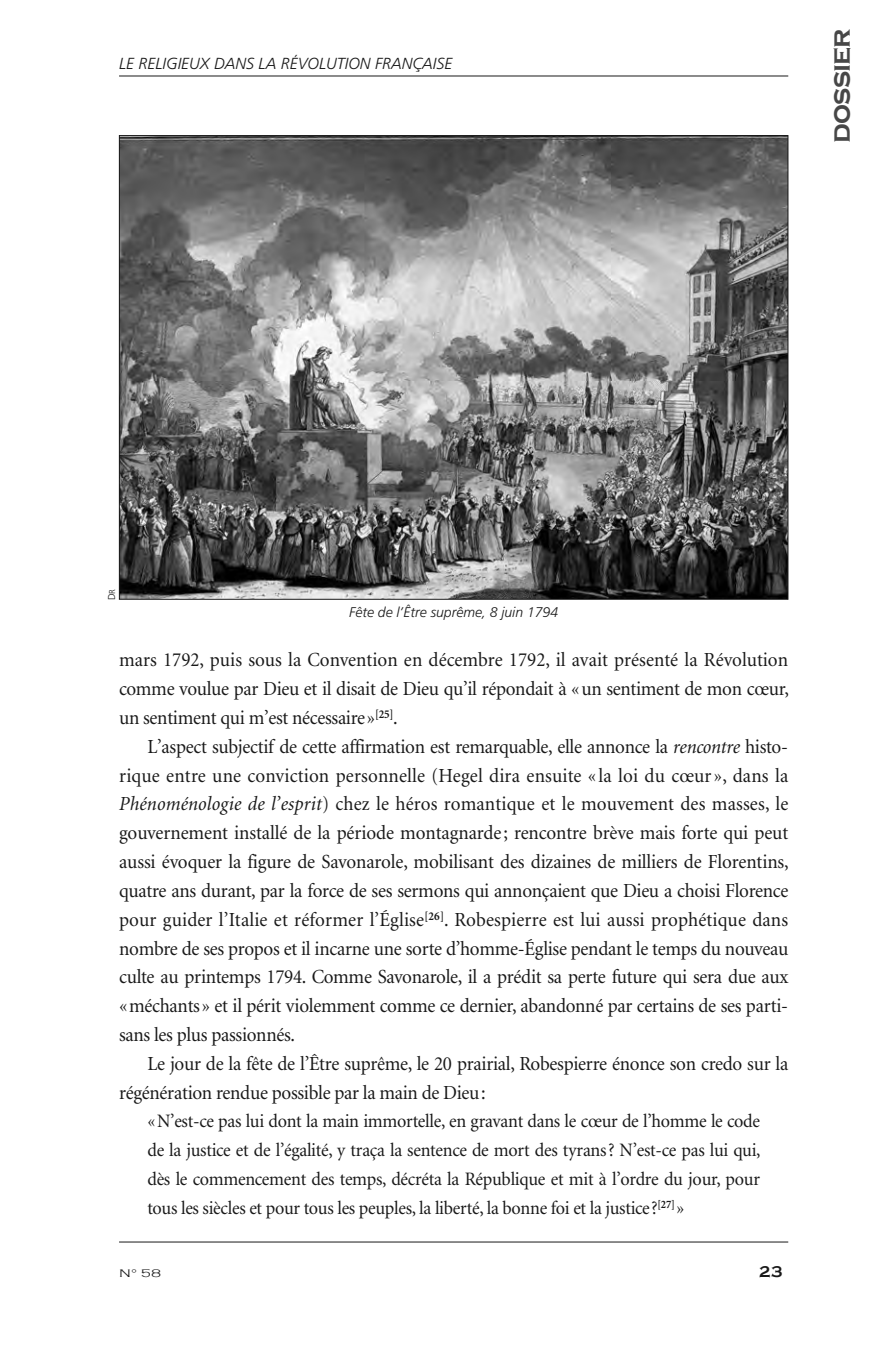
<style>
.page{position:relative;width:879px;height:1361px;background:#fff}
.page>*{position:absolute;margin:0;border:0;box-sizing:border-box;transform-origin:0 0}
.t1{font:700 28px "Copperplate Gothic";letter-spacing:-.03em;color:#474747}
.t2{font:20px/28.8px "Minion";letter-spacing:-.015em;color:#191919;text-align:justify;scale:.95 1}
.t3{font:19px/28.8px "Minion";letter-spacing:-.015em;color:#191919;text-align:justify;scale:.95 1}
.t4{font:italic 300 16px "Frutiger";color:#191919}
.t5{font:700 16px "Copperplate Gothic";color:#191919}
.t6{font:italic 300 14px "Frutiger";color:#191919}
.t7{font:300 11.2px "Copperplate Gothic";color:#191919;scale:1.25 1}
.t8{font:300 10px "Frutiger";color:#191919}
.s1{font-size:8.4px}
.s2{font-style:italic}
</style>
<div class="page">
<hr style="left:119px;top:76px;width:669px;height:1px;background:#191919">
<hr style="left:119px;top:1241px;width:669px;height:1px;background:#191919">
<img style="left:121px;top:137px;width:665px;height:460px">
<p class="t4" style="left:119px;top:57px;width:335px">LE RELIGIEUX DANS LA RÉVOLUTION FRANÇAISE</p>
<h1 class="t1" style="left:825px;top:143px;width:116px;rotate:-90deg">dossier</h1>
<p class="t8" style="left:108px;top:600px;width:13px;rotate:-90deg">D<span class="s1">R</span></p>
<p class="t6" style="left:349px;top:607px;width:210px">Fête de l’Être suprême, 8 juin 1794</p>
<p class="t2" style="left:119px;top:647px;width:706px">mars 1792, puis sous la Convention en décembre 1792, il avait présenté la Révolution comme voulue par Dieu et il disait de Dieu qu’il répondait à «un sentiment de mon cœur, un sentiment qui m’est nécessaire»<sup>[25]</sup>.</p>
<p class="t2" style="left:119px;top:734px;width:706px;text-indent:28px">L’aspect subjectif de cette affirmation est remarquable, elle annonce la <span class="s2">rencontre</span> histo&shy;rique entre une conviction personnelle (Hegel dira ensuite «la loi du cœur », dans la <span class="s2">Phénoménologie de l’esprit</span>) chez le héros romantique et le mouvement des masses, le gouvernement installé de la période montagnarde; rencontre brève mais forte qui peut aussi évoquer la figure de Savonarole, mobilisant des dizaines de milliers de Florentins, quatre ans durant, par la force de ses sermons qui annonçaient que Dieu a choisi Florence pour guider l’Italie et réformer l’Église<sup>[26]</sup>. Robespierre est lui aussi prophétique dans nombre de ses propos et il incarne une sorte d’homme-Église pendant le temps du nouveau culte au printemps 1794. Comme Savonarole, il a prédit sa perte future qui sera due aux «méchants» et il périt violemment comme ce dernier, abandonné par certains de ses parti&shy;sans les plus passionnés.</p>
<p class="t2" style="left:119px;top:1050px;width:706px;text-indent:28px">Le jour de la fête de l’Être suprême, le 20 prairial, Robespierre énonce son credo sur la régénération rendue possible par la main de Dieu:</p>
<p class="t3" style="left:147px;top:1108px;width:647px">«N’est-ce pas lui dont la main immortelle, en gravant dans le cœur de l’homme le code de la justice et de l’égalité, y traça la sentence de mort des tyrans? N’est-ce pas lui qui, dès le commencement des temps, décréta la République et mit à l’ordre du jour, pour tous les siècles et pour tous les peuples, la liberté, la bonne foi et la justice?<sup>[27]</sup> »</p>
<p class="t7" style="left:119px;top:1266px;width:35px">N° 58</p>
<p class="t5" style="left:759px;top:1262px;width:25px">23</p>
</div>
